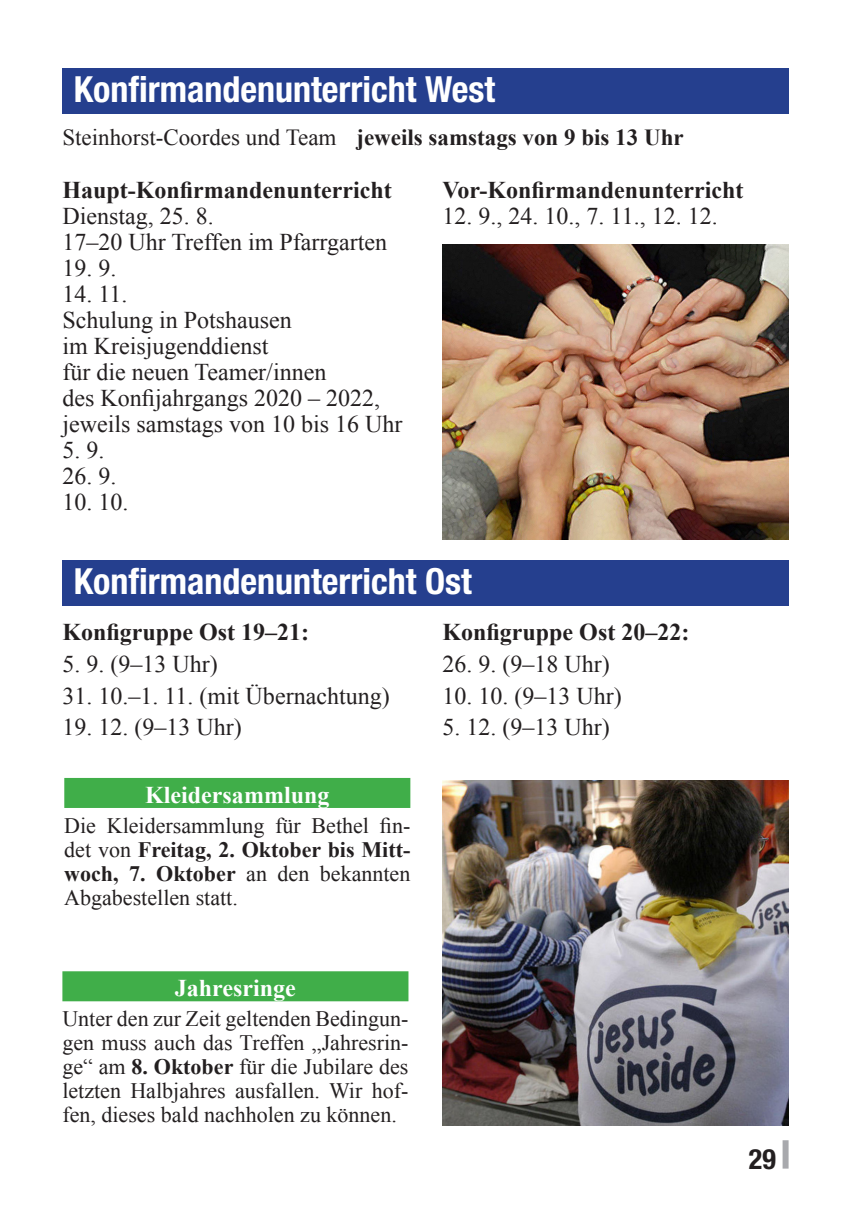
<style>
.page{position:relative;width:851px;height:1214px;background:#fff}
.page>*{position:absolute;margin:0;border:0;box-sizing:border-box;transform-origin:0 0}
.t1{font:700 condensed 36px "Helvetica Neue";color:#fff}
.t2{font:700 condensed 28px "Helvetica Neue";color:#231f20}
.t3{font:24px/26px "Times New Roman";color:#231f20}
.t4{font:700 24px "Times New Roman";color:#231f20}
.t5{font:700 24px "Times New Roman";color:#fff}
.t6{font:700 23px "Times New Roman";color:#231f20}
.t7{font:22px/24px "Times New Roman";color:#231f20;text-align:justify}
.s1{font-weight:400}
.s2{font-weight:700}
</style>
<div class="page">
<div style="left:782px;top:1140px;width:6px;height:28px;background:#a8a9ad"></div>
<div style="left:62px;top:68px;width:726px;height:45px;background:#253f8e"></div>
<div style="left:62px;top:559px;width:726px;height:46px;background:#253f8e"></div>
<img style="left:442px;top:780px;width:346px;height:345px">
<img style="left:442px;top:244px;width:346px;height:295px">
<div style="left:62px;top:971px;width:346px;height:30px;background:#40ae49"></div>
<div style="left:64px;top:777px;width:346px;height:30px;background:#40ae49"></div>
<h1 class="t1" style="left:74px;top:67px;width:423px">Konfirmandenunterricht West</h1>
<p class="t6" style="left:62px;top:121px;width:622px"><span class="s1">Steinhorst-Coordes und Team</span> jeweils samstags von 9 bis 13 Uhr</p>
<p class="t4" style="left:62px;top:173px;width:331px">Haupt-Konfirmandenunterricht</p>
<p class="t3" style="left:62px;top:202px;width:326px">Dienstag, 25. 8.<br>17–20 Uhr Treffen im Pfarrgarten</p>
<p class="t3" style="left:62px;top:254px;width:55px">19. 9.</p>
<p class="t3" style="left:62px;top:280px;width:341px">14. 11.<br>Schulung in Potshausen<br>im Kreisjugenddienst<br>für die neuen Teamer/innen<br>des Konfijahrgangs 2020 – 2022, jeweils samstags von 10 bis 16 Uhr</p>
<p class="t3" style="left:62px;top:436px;width:43px">5. 9.</p>
<p class="t3" style="left:62px;top:462px;width:55px">26. 9.</p>
<p class="t3" style="left:62px;top:488px;width:67px">10. 10.</p>
<p class="t4" style="left:442px;top:173px;width:302px">Vor-Konfirmandenunterricht</p>
<p class="t3" style="left:442px;top:202px;width:277px">12. 9., 24. 10., 7. 11., 12. 12.</p>
<h1 class="t1" style="left:74px;top:559px;width:399px">Konfirmandenunterricht Ost</h1>
<p class="t4" style="left:62px;top:615px;width:248px">Konfigruppe Ost 19–21:</p>
<p class="t3" style="left:62px;top:650px;width:157px">5. 9. (9–13 Uhr)</p>
<p class="t3" style="left:62px;top:682px;width:329px">31. 10.–1. 11. (mit Übernachtung)</p>
<p class="t3" style="left:62px;top:714px;width:181px">19. 12. (9–13 Uhr)</p>
<p class="t5" style="left:145px;top:778px;width:186px">Kleidersammlung</p>
<p class="t7" style="left:64px;top:812px;width:347px">Die Kleidersammlung für Bethel fin&shy;det von <span class="s2">Freitag, 2. Oktober bis Mitt&shy;woch, 7. Oktober</span> an den bekannten Abgabestellen statt.</p>
<p class="t5" style="left:175px;top:971px;width:122px">Jahresringe</p>
<p class="t7" style="left:62px;top:1006px;width:347px">Unter den zur Zeit geltenden Bedingun&shy;gen muss auch das Treffen „Jahresrin&shy;ge“ am <span class="s2">8. Oktober</span> für die Jubilare des letzten Halbjahres ausfallen. Wir hof&shy;fen, dieses bald nachholen zu können.</p>
<p class="t4" style="left:442px;top:615px;width:248px">Konfigruppe Ost 20–22:</p>
<p class="t3" style="left:442px;top:650px;width:169px">26. 9. (9–18 Uhr)</p>
<p class="t3" style="left:442px;top:682px;width:181px">10. 10. (9–13 Uhr)</p>
<p class="t3" style="left:442px;top:714px;width:169px">5. 12. (9–13 Uhr)</p>
<p class="t2" style="left:748px;top:1141px;width:28px">29</p>
</div>
